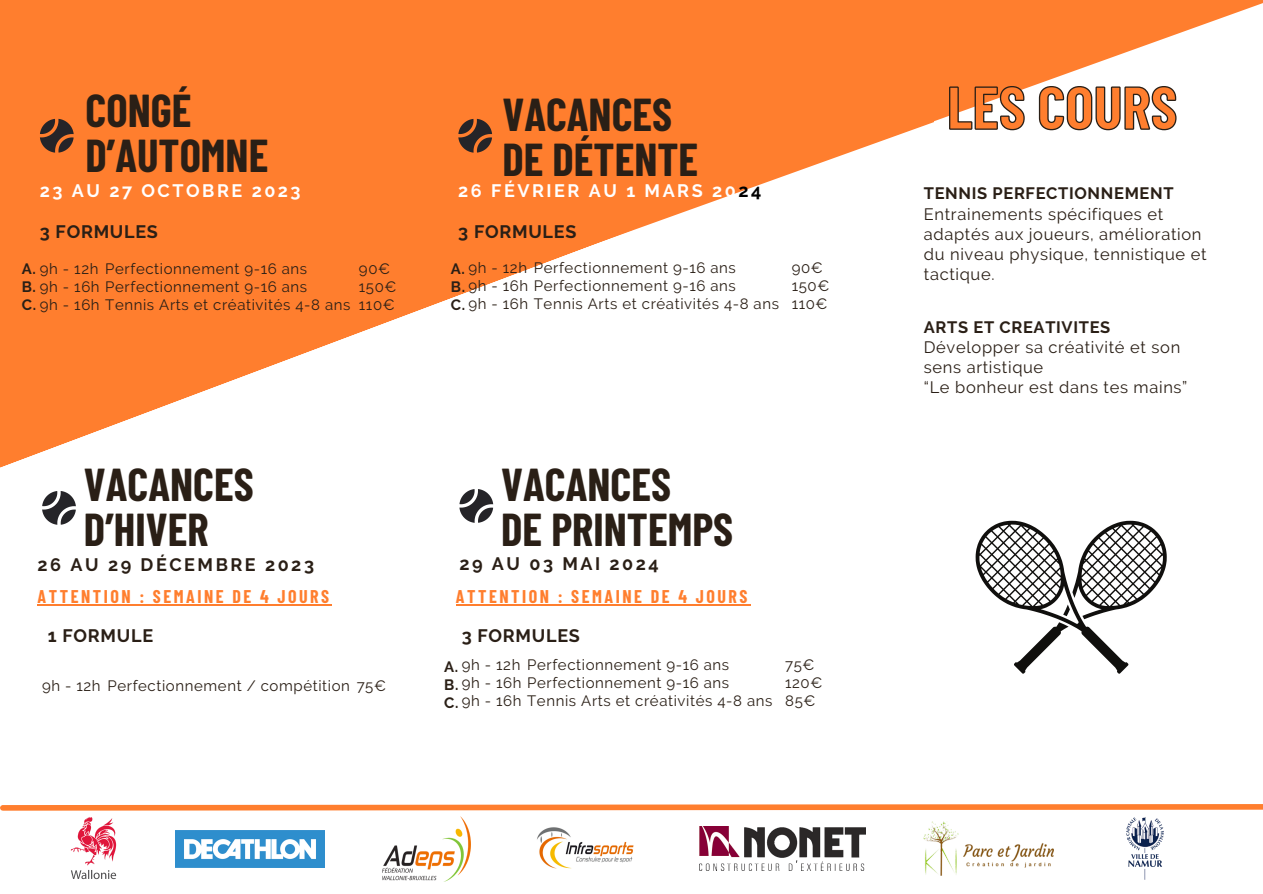
<style>
.page{position:relative;width:1263px;height:894px;background:#fff}
.page>*{position:absolute;margin:0;border:0;box-sizing:border-box;transform-origin:0 0}
.t1{font:700 60px "Barlow Condensed";color:#ff7e2e}
.t2{font:700 45px "Barlow Condensed";color:#2a1f16}
.t3{font:700 18px "Barlow Condensed";letter-spacing:.14em;color:#ff7e2e}
.t4{font:700 18px "Raleway";letter-spacing:.14em;color:#fff}
.t5{font:700 18px "Raleway";letter-spacing:.04em;color:#2a1f16}
.t6{font:700 18px "Raleway";letter-spacing:.14em;color:#2a1f16}
.t7{font:16.5px/20.2px "Raleway";letter-spacing:.04em;color:#2a1f16}
.t8{font:700 16.5px "Raleway";letter-spacing:.04em;color:#2a1f16}
.t9{font:15px "Raleway";letter-spacing:.04em;color:#2a1f16}
.t10{font:700 15px "Raleway";color:#2a1f16}
.s1{font-weight:700}
.s2{color:#000}
</style>
<div class="page">
<svg style="left:633px;top:0;width:215px;height:231px;fill:#ff7e2e"></svg>
<svg style="left:846px;top:0;width:417px;height:153px;fill:#ff7e2e"></svg>
<svg style="left:0;top:0;width:633px;height:525px;fill:#ff7e2e"></svg>
<svg style="left:40px;top:119px;width:34px;height:33px"></svg>
<svg style="left:42px;top:491px;width:34px;height:33px"></svg>
<svg style="left:458px;top:119px;width:34px;height:33px"></svg>
<svg style="left:459px;top:489px;width:34px;height:33px"></svg>
<svg style="left:0;top:804px;width:1263px;height:7px;background:#ff9756"></svg>
<img style="left:71px;top:817px;width:46px;height:62px">
<img style="left:176px;top:830px;width:148px;height:37px">
<img style="left:383px;top:816px;width:87px;height:65px">
<img style="left:537px;top:827px;width:97px;height:42px">
<img style="left:699px;top:826px;width:167px;height:44px">
<img style="left:924px;top:821px;width:129px;height:54px">
<img style="left:1126px;top:817px;width:38px;height:63px">
<svg style="left:976px;top:520px;width:191px;height:153px"></svg>
<hr style="left:38px;top:604px;width:294px;height:1px;background:#ff7e2e">
<svg style="left:948px;top:85px;width:229px;height:46px"></svg>
<hr style="left:456px;top:604px;width:294px;height:1px;background:#ff7e2e">
<p class="t2" style="left:86px;top:82px;width:107px">CONGÉ</p>
<p class="t2" style="left:86px;top:127px;width:184px">D’AUTOMNE</p>
<p class="t4" style="left:40px;top:180px;width:262px">23 AU 27 OCTOBRE 2023</p>
<p class="t5" style="left:40px;top:221px;width:120px">3 FORMULES</p>
<p class="t9" style="left:22px;top:260px;width:78px"><span class="s1">A.</span> 9h - 12h</p>
<p class="t9" style="left:22px;top:278px;width:287px"><span class="s1">B.</span> 9h - 16h Perfectionnement 9-16 ans</p>
<p class="t9" style="left:22px;top:296px;width:330px"><span class="s1">C.</span> 9h - 16h Tennis Arts et créativités 4-8 ans</p>
<p class="t9" style="left:105px;top:260px;width:203px">Perfectionnement 9-16 ans</p>
<p class="t9" style="left:359px;top:260px;width:33px">90€</p>
<p class="t9" style="left:359px;top:278px;width:39px">150€</p>
<p class="t9" style="left:359px;top:296px;width:37px">110€</p>
<p class="t2" style="left:502px;top:86px;width:171px">VACANCES</p>
<p class="t2" style="left:502px;top:131px;width:197px">DE DÉTENTE</p>
<p class="t4" style="left:458px;top:180px;width:305px">26 FÉVRIER AU 1 MARS 20<span class="s2">24</span></p>
<p class="t5" style="left:458px;top:221px;width:120px">3 FORMULES</p>
<p class="t9" style="left:468px;top:258px;width:60px">9h - 12h</p>
<p class="t9" style="left:451px;top:277px;width:286px"><span class="s1">B.</span> 9h - 16h Perfectionnement 9-16 ans</p>
<p class="t9" style="left:451px;top:295px;width:330px"><span class="s1">C.</span> 9h - 16h Tennis Arts et créativités 4-8 ans</p>
<p class="t9" style="left:534px;top:259px;width:203px">Perfectionnement 9-16 ans</p>
<p class="t9" style="left:792px;top:258px;width:33px">90€</p>
<p class="t9" style="left:792px;top:276px;width:39px">150€</p>
<p class="t9" style="left:792px;top:294px;width:37px">110€</p>
<p class="t10" style="left:451px;top:260px;width:16px">A.</p>
<p class="t2" style="left:84px;top:456px;width:171px">VACANCES</p>
<p class="t2" style="left:84px;top:501px;width:126px">D’HIVER</p>
<p class="t6" style="left:38px;top:554px;width:278px">26 AU 29 DÉCEMBRE 2023</p>
<p class="t3" style="left:38px;top:585px;width:293px">ATTENTION : SEMAINE DE 4 JOURS</p>
<p class="t5" style="left:48px;top:625px;width:107px">1 FORMULE</p>
<p class="t9" style="left:42px;top:676px;width:60px">9h - 12h</p>
<p class="t9" style="left:108px;top:677px;width:280px">Perfectionnement / compétition 75€</p>
<p class="t2" style="left:501px;top:456px;width:171px">VACANCES</p>
<p class="t2" style="left:501px;top:501px;width:233px">DE PRINTEMPS</p>
<p class="t6" style="left:459px;top:552px;width:201px">29 AU 03 MAI 2024</p>
<p class="t3" style="left:456px;top:585px;width:293px">ATTENTION : SEMAINE DE 4 JOURS</p>
<p class="t5" style="left:462px;top:625px;width:120px">3 FORMULES</p>
<p class="t9" style="left:462px;top:655px;width:60px">9h - 12h</p>
<p class="t9" style="left:462px;top:674px;width:269px">9h - 16h Perfectionnement 9-16 ans</p>
<p class="t9" style="left:462px;top:692px;width:312px">9h - 16h Tennis Arts et créativités 4-8 ans</p>
<p class="t9" style="left:527px;top:656px;width:203px">Perfectionnement 9-16 ans</p>
<p class="t9" style="left:785px;top:655px;width:31px">75€</p>
<p class="t9" style="left:785px;top:673px;width:39px">120€</p>
<p class="t9" style="left:785px;top:691px;width:32px">85€</p>
<p class="t10" style="left:444px;top:657px;width:16px">A.</p>
<p class="t10" style="left:444px;top:675px;width:16px">B.</p>
<p class="t10" style="left:444px;top:693px;width:16px">C.</p>
<p class="t1" style="left:947px;top:69px;width:232px">LES COURS</p>
<p class="t8" style="left:924px;top:184px;width:251px">TENNIS PERFECTIONNEMENT</p>
<p class="t7" style="left:924px;top:204px;width:284px">Entrainements spécifiques et adaptés aux joueurs, amélioration du niveau physique, tennistique et tactique.</p>
<p class="t8" style="left:924px;top:317px;width:188px">ARTS ET CREATIVITES</p>
<p class="t7" style="left:924px;top:337px;width:258px">Développer sa créativité et son sens artistique</p>
<p class="t7" style="left:924px;top:377px;width:265px">“Le bonheur est dans tes mains”</p>
</div>
